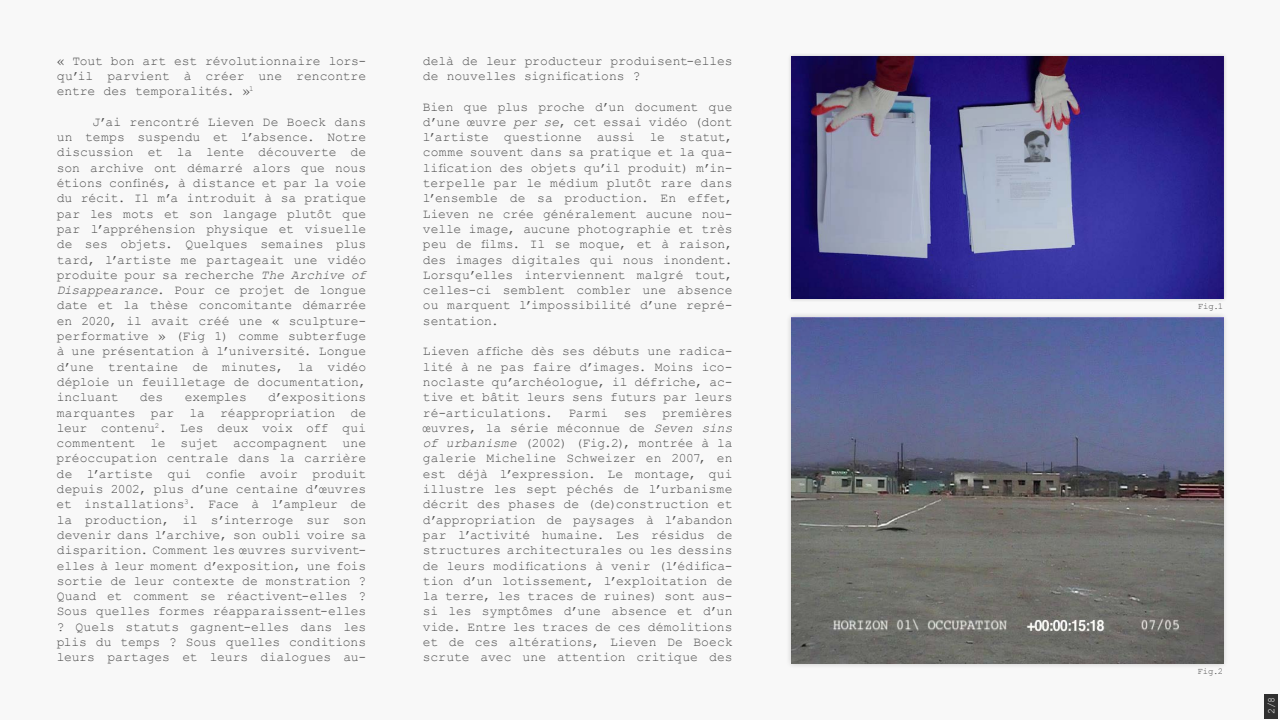
<style>
.page{position:relative;width:1280px;height:720px;background:#f8f8f8}
.page>*{position:absolute;margin:0;border:0;box-sizing:border-box;transform-origin:0 0}
.t1{font:13px/15.3px "Courier New";letter-spacing:-.005em;color:#525252;text-align:justify}
.t2{font:10px "Courier New";color:#fff}
.t3{font:9px "Courier New";letter-spacing:-.01em;color:#525252}
.s1{font-style:italic}
</style>
<div class="page">
<div style="left:1265px;top:694px;width:13px;height:24px;background:#303030"></div>
<div style="left:787px;top:52px;width:441px;height:250px;background:#000;opacity:.2"></div>
<img style="left:791px;top:57px;width:432px;height:241px">
<div style="left:786px;top:312px;width:443px;height:357px;background:#000;opacity:.2"></div>
<img style="left:791px;top:318px;width:432px;height:345px">
<p class="t1" style="left:57px;top:52px;width:311px">« Tout bon art est révolutionnaire lors&shy;qu’il parvient à créer une rencontre entre des temporalités. »<sup>1</sup></p>
<p class="t1" style="left:57px;top:114px;width:311px;text-indent:36px">J’ai rencontré Lieven De Boeck dans un temps suspendu et l’absence. Notre discussion et la lente découverte de son archive ont démarré alors que nous étions confinés, à distance et par la voie du récit. Il m’a introduit à sa pratique par les mots et son langage plutôt que par l’appréhension physique et visuelle de ses objets. Quelques semaines plus tard, l’artiste me partageait une vidéo produite pour sa recherche <span class="s1">The Archive of Disappearance</span>. Pour ce projet de longue date et la thèse concomitante démarrée en 2020, il avait créé une « sculpture&shy;performative » (Fig 1) comme subterfuge à une présentation à l’université. Longue d’une trentaine de minutes, la vidéo déploie un feuilletage de documentation, incluant</p>
<p class="t1" style="left:57px;top:389px;width:311px;text-indent:212px">d’expositions marquantes par la réappropriation de leur contenu<sup>2</sup>. Les deux voix off qui commentent le sujet accompagnent une préoccupation centrale dans la carrière de l’artiste qui confie avoir produit depuis 2002, plus d’une centaine d’œuvres et installations<sup>3</sup>. Face à l’ampleur de la production, il s’interroge sur son devenir dans l’archive, son oubli voire sa disparition. Comment les œuvres survivent&shy;elles à leur moment d’exposition, une fois sortie de leur contexte de monstration ?<br>Quand et comment se réactivent-elles ?<br>Sous quelles formes réapparaissent-elles ? Quels statuts gagnent-elles dans les plis du temps ? Sous quelles conditions leurs partages et leurs dialogues au-</p>
<p class="t1" style="left:140px;top:389px;width:25px">des</p>
<p class="t1" style="left:185px;top:389px;width:64px">exemples</p>
<p class="t1" style="left:423px;top:53px;width:311px">delà de leur producteur produisent-elles de nouvelles significations ?</p>
<p class="t1" style="left:423px;top:98px;width:311px">Bien que plus proche d’un document que d’une œuvre <span class="s1">per se</span>, cet essai vidéo (dont l’artiste questionne aussi le statut, comme souvent dans sa pratique et la qua&shy;lification des objets qu’il produit) m’in&shy;terpelle par le médium plutôt rare dans l’ensemble de sa production. En effet, Lieven ne crée généralement aucune nou&shy;velle image, aucune photographie et très peu de films. Il se moque, et à raison, des images digitales qui nous inondent.<br>Lorsqu’elles interviennent malgré tout, celles-ci semblent combler une absence ou marquent l’impossibilité d’une repré&shy;sentation.</p>
<p class="t1" style="left:423px;top:343px;width:311px">Lieven affiche dès ses débuts une radica&shy;lité à ne pas faire d’images. Moins ico&shy;noclaste qu’archéologue, il défriche, ac&shy;tive et bâtit leurs sens futurs par leurs ré-articulations. Parmi ses premières œuvres, la série méconnue de <span class="s1">Seven sins of urbanisme</span> (2002) (Fig.2), montrée à la galerie Micheline Schweizer en 2007, en est déjà l’expression. Le montage, qui illustre les sept péchés de l’urbanisme décrit des phases de (de)construction et d’appropriation de paysages à l’abandon par l’activité humaine. Les résidus de structures architecturales ou les dessins de leurs modifications à venir (l’édifica&shy;tion d’un lotissement, l’exploitation de la terre, les traces de ruines) sont aus&shy;si les symptômes d’une absence et d’un vide. Entre les traces de ces démolitions et de ces altérations, Lieven De Boeck scrute avec une attention critique des</p>
<p class="t3" style="left:1198px;top:301px;width:27px">Fig.1</p>
<p class="t3" style="left:1198px;top:665px;width:27px">Fig.2</p>
<p class="t2" style="left:1265px;top:714px;width:18px;rotate:-90deg">2/8</p>
</div>
